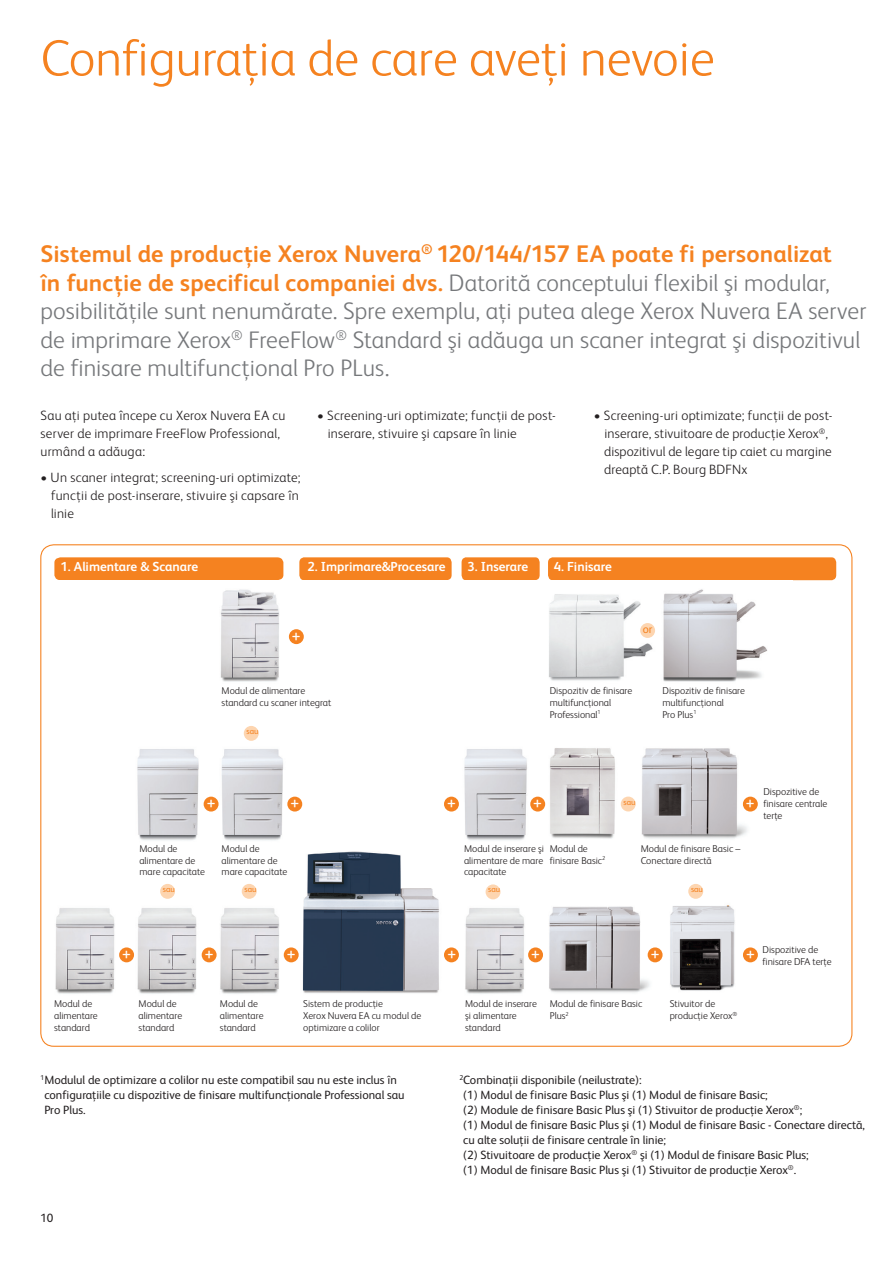
<style>
.page{position:relative;width:893px;height:1263px;background:#fff}
.page>*{position:absolute;margin:0;border:0;box-sizing:border-box;transform-origin:0 0}
.t1{font:300 51px "Xerox Sans";color:#f58220}
.t2{font:300 24px/28.5px "Xerox Sans";letter-spacing:.005em;color:#76787b}
.t3{font:17.1px "Xerox Sans";color:#fff}
.t4{font:300 13.5px/18px "Xerox Sans";letter-spacing:.015em;color:#231f20}
.t5{font:700 13.05px "Xerox Sans";color:#fff}
.t6{font:12px/15px "Xerox Sans";color:#231f20}
.t7{font:11.4px "Xerox Sans";color:#f58220}
.t8{font:300 10.05px/12px "Xerox Sans";color:#231f20}
.t9{font:8.25px "Xerox Sans";color:#f58220}
.s1{font-weight:700;color:#f58220}
</style>
<div class="page">
<div style="left:54px;top:557px;width:229px;height:23px;background:#f58220"></div>
<div style="left:299px;top:557px;width:153px;height:23px;background:#f58220;border-radius:5px"></div>
<div style="left:462px;top:557px;width:78px;height:23px;background:#f58220"></div>
<div style="left:548px;top:557px;width:288px;height:23px;background:#f58220;border-radius:5px"></div>
<img style="left:55px;top:589px;width:713px;height:405px">
<div style="left:289px;top:629px;width:15px;height:15px;background:#f58220;border-radius:50%"></div>
<div style="left:204px;top:797px;width:15px;height:14px;background:#f58220;border-radius:50%"></div>
<div style="left:287px;top:797px;width:15px;height:14px;background:#f58220;border-radius:50%"></div>
<div style="left:444px;top:797px;width:15px;height:14px;background:#f58220;border-radius:50%"></div>
<div style="left:530px;top:797px;width:15px;height:14px;background:#f58220;border-radius:50%"></div>
<div style="left:743px;top:797px;width:15px;height:14px;background:#f58220;border-radius:50%"></div>
<div style="left:743px;top:947px;width:15px;height:15px;background:#f58220;border-radius:50%"></div>
<div style="left:648px;top:947px;width:15px;height:15px;background:#f58220;border-radius:50%"></div>
<div style="left:528px;top:947px;width:15px;height:15px;background:#f58220;border-radius:50%"></div>
<div style="left:444px;top:947px;width:15px;height:15px;background:#f58220;border-radius:50%"></div>
<div style="left:202px;top:947px;width:15px;height:15px;background:#f58220;border-radius:50%"></div>
<div style="left:284px;top:947px;width:15px;height:15px;background:#f58220;border-radius:50%"></div>
<div style="left:119px;top:947px;width:15px;height:15px;background:#f58220;border-radius:50%"></div>
<div style="left:621px;top:796px;width:15px;height:15px;background:#fdd5b0;border-radius:50%"></div>
<div style="left:688px;top:884px;width:15px;height:15px;background:#fdd5b0;border-radius:50%"></div>
<div style="left:486px;top:884px;width:14px;height:15px;background:#fdd5b0;border-radius:50%"></div>
<div style="left:242px;top:884px;width:15px;height:15px;background:#fdd5b0;border-radius:50%"></div>
<div style="left:160px;top:884px;width:15px;height:15px;background:#fdd5b0;border-radius:50%"></div>
<div style="left:244px;top:726px;width:15px;height:15px;background:#fdd5b0;border-radius:50%"></div>
<div style="left:640px;top:623px;width:15px;height:15px;background:#fdd5b0;border-radius:50%"></div>
<h1 class="t1" style="left:40px;top:25px;width:676px">Configuraţia de care aveţi nevoie</h1>
<p class="t2" style="left:40px;top:239px;width:827px"><span class="s1">Sistemul de producţie Xerox Nuvera</span><sup>®</sup> <span class="s1">120/144/157 EA poate fi personalizat<br>în funcţie de specificul companiei dvs.</span> Datorită conceptului flexibil şi modular, posibilităţile sunt nenumărate. Spre exemplu, aţi putea alege Xerox Nuvera EA server de imprimare Xerox<sup>®</sup> FreeFlow<sup>®</sup> Standard şi adăuga un scaner integrat şi dispozitivul de finisare multifuncţional Pro PLus.</p>
<h3 class="t4" style="left:40px;top:406px;width:246px">Sau aţi putea începe cu Xerox Nuvera EA cu server de imprimare FreeFlow Professional, urmând a adăuga:</h3>
<h3 class="t4" style="left:51px;top:468px;width:251px;text-indent:-11px">• Un scaner integrat; screening-uri optimizate; funcţii de post-inserare, stivuire şi capsare în linie</h3>
<h3 class="t4" style="left:328px;top:406px;width:230px;text-indent:-11px">• Screening-uri optimizate; funcţii de post&shy;inserare, stivuire şi capsare în linie</h3>
<h3 class="t4" style="left:604px;top:406px;width:230px;text-indent:-10px">• Screening-uri optimizate; funcţii de post&shy;inserare, stivuitoare de producţie Xerox<sup>®</sup>, dispozitivul de legare tip caiet cu margine dreaptă C.P. Bourg BDFNx</h3>
<p class="t5" style="left:61px;top:558px;width:139px">1. Alimentare &amp; Scanare</p>
<p class="t5" style="left:307px;top:558px;width:140px">2. Imprimare&amp;Procesare</p>
<p class="t5" style="left:467px;top:558px;width:62px">3. Inserare</p>
<p class="t5" style="left:554px;top:558px;width:60px">4. Finisare</p>
<h3 class="t3" style="left:292px;top:624px;width:10px">+</h3>
<p class="t7" style="left:643px;top:622px;width:11px">or</p>
<p class="t8" style="left:222px;top:684px;width:111px">Modul de alimentare standard cu scaner integrat</p>
<p class="t8" style="left:550px;top:684px;width:84px">Dispozitiv de finisare multifuncţional<br>Professional<sup>1</sup></p>
<p class="t8" style="left:662px;top:684px;width:84px">Dispozitiv de finisare multifuncţional<br>Pro Plus<sup>1</sup></p>
<p class="t9" style="left:246px;top:725px;width:14px">sau</p>
<h3 class="t3" style="left:207px;top:791px;width:10px">+</h3>
<h3 class="t3" style="left:290px;top:791px;width:10px">+</h3>
<h3 class="t3" style="left:447px;top:791px;width:10px">+</h3>
<h3 class="t3" style="left:533px;top:791px;width:10px">+</h3>
<h3 class="t3" style="left:746px;top:791px;width:10px">+</h3>
<p class="t9" style="left:623px;top:796px;width:14px">sau</p>
<p class="t8" style="left:139px;top:842px;width:67px">Modul de alimentare de mare capacitate</p>
<p class="t8" style="left:222px;top:842px;width:67px">Modul de alimentare de mare capacitate</p>
<p class="t8" style="left:550px;top:841px;width:57px">Modul de finisare Basic<sup>2</sup></p>
<p class="t8" style="left:464px;top:842px;width:82px;text-align:justify">Modul de inserare şi alimentare de mare capacitate</p>
<p class="t8" style="left:641px;top:841px;width:101px">Modul de finisare Basic –<br>Conectare directă</p>
<p class="t9" style="left:163px;top:883px;width:14px">sau</p>
<p class="t9" style="left:244px;top:883px;width:14px">sau</p>
<p class="t9" style="left:488px;top:884px;width:14px">sau</p>
<p class="t9" style="left:691px;top:883px;width:14px">sau</p>
<p class="t8" style="left:763px;top:785px;width:65px">Dispozitive de finisare centrale terţe</p>
<h3 class="t3" style="left:122px;top:942px;width:10px">+</h3>
<h3 class="t3" style="left:205px;top:942px;width:10px">+</h3>
<h3 class="t3" style="left:287px;top:942px;width:10px">+</h3>
<h3 class="t3" style="left:448px;top:942px;width:10px">+</h3>
<h3 class="t3" style="left:531px;top:942px;width:10px">+</h3>
<h3 class="t3" style="left:651px;top:942px;width:10px">+</h3>
<h3 class="t3" style="left:746px;top:942px;width:10px">+</h3>
<p class="t8" style="left:762px;top:943px;width:71px">Dispozitive de finisare DFA terţe</p>
<p class="t8" style="left:54px;top:997px;width:45px">Modul de alimentare standard</p>
<p class="t8" style="left:220px;top:997px;width:45px">Modul de alimentare standard</p>
<p class="t8" style="left:465px;top:997px;width:73px">Modul de inserare şi alimentare standard</p>
<p class="t8" style="left:550px;top:997px;width:94px">Modul de finisare Basic<br>Plus<sup>2</sup></p>
<p class="t8" style="left:670px;top:997px;width:69px">Stivuitor de producţie Xerox<sup>®</sup></p>
<p class="t8" style="left:303px;top:997px;width:120px">Sistem de producţie<br>Xerox Nuvera EA cu modul de optimizare a colilor</p>
<p class="t8" style="left:139px;top:997px;width:45px">Modul de alimentare standard</p>
<p class="t6" style="left:44px;top:1071px;width:362px;text-indent:-4px"><sup>1</sup>Modulul de optimizare a colilor nu este compatibil sau nu este inclus în configuraţiile cu dispozitive de finisare multifuncţionale Professional sau<br>Pro Plus.</p>
<p class="t6" style="left:40px;top:1210px;width:14px">10</p>
<p class="t6" style="left:463px;top:1071px;width:403px;text-indent:-4px"><sup>2</sup>Combinaţii disponibile (neilustrate):<br>(1) Modul de finisare Basic Plus şi (1) Modul de finisare Basic;<br>(2) Module de finisare Basic Plus şi (1) Stivuitor de producţie Xerox<sup>®</sup>;<br>(1) Modul de finisare Basic Plus şi (1) Modul de finisare Basic - Conectare directă, cu alte soluţii de finisare centrale în linie;<br>(2) Stivuitoare de producţie Xerox<sup>®</sup> şi (1) Modul de finisare Basic Plus;<br>(1) Modul de finisare Basic Plus şi (1) Stivuitor de producţie Xerox<sup>®</sup>.</p>
</div>
